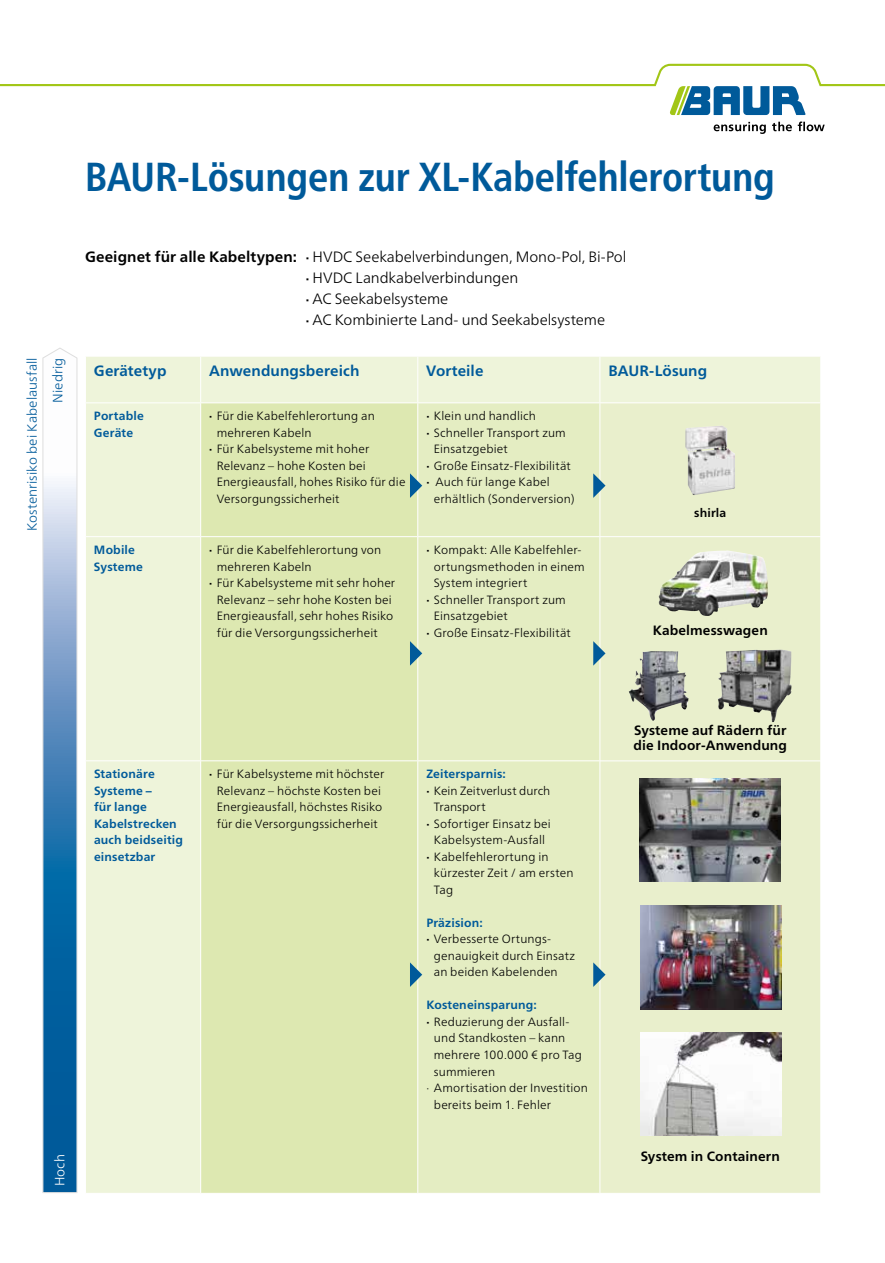
<style>
.page{position:relative;width:885px;height:1263px;background:#fff}
.page>*{position:absolute;margin:0;border:0;box-sizing:border-box;transform-origin:0 0}
.t1{font:700 condensed 40.5px "Frutiger Neue LTW1 G";letter-spacing:-.005em;color:#005a9a}
.t2{font:300 15px/21.3px "Frutiger Neue LTW1 G";letter-spacing:-.005em;color:#000}
.t3{font:700 15px "Frutiger Neue LTW1 G";letter-spacing:.005em;color:#005a9a}
.t4{font:700 13.5px/15px "Frutiger Neue LTW1 G";letter-spacing:.01em;color:#000}
.t5{font:300 13.5px "Frutiger Neue LTW1 G";letter-spacing:.005em;color:#005a9a}
.t6{font:300 13.5px "Frutiger Neue LTW1 G";color:#fff}
.t7{font:300 12px/16.5px "Frutiger Neue LTW1 G";letter-spacing:.01em;color:#000;text-align:center}
.t8{font:700 12px/16.5px "Frutiger Neue LTW1 G";letter-spacing:.015em;color:#005a9a}
.t9{font:700 12px "Frutiger Neue LTW1 G";letter-spacing:.015em;color:#000}
.s1{font-weight:700}
.s2{font-weight:700;font-size:13.5px}
</style>
<div class="page">
<svg style="left:42px;top:348px;width:36px;height:845px"></svg>
<svg style="left:713px;top:122px;width:52px;height:12px"></svg>
<svg style="left:772px;top:122px;width:19px;height:9px"></svg>
<svg style="left:797px;top:122px;width:27px;height:9px"></svg>
<svg style="left:0;top:64px;width:884px;height:51px"></svg>
<div style="left:86px;top:357px;width:734px;height:836px;background:#eef4da"></div>
<div style="left:201px;top:403px;width:216px;height:790px;background:#dde8b1"></div>
<div style="left:418px;top:403px;width:181px;height:790px;background:#e4edc2"></div>
<div style="left:600px;top:403px;width:220px;height:790px;background:#e9efcc"></div>
<hr style="left:200px;top:356px;width:1px;height:46px;background:#fff">
<hr style="left:417px;top:356px;width:1px;height:46px;background:#fff">
<hr style="left:599px;top:356px;width:1px;height:46px;background:#fff">
<hr style="left:85px;top:402px;width:116px;height:1px;background:#fff">
<hr style="left:201px;top:402px;width:217px;height:1px;background:#fff">
<hr style="left:200px;top:403px;width:1px;height:133px;background:#fff">
<hr style="left:418px;top:402px;width:182px;height:1px;background:#fff">
<hr style="left:417px;top:403px;width:1px;height:133px;background:#fff">
<hr style="left:600px;top:402px;width:221px;height:1px;background:#fff">
<hr style="left:599px;top:403px;width:1px;height:133px;background:#fff">
<hr style="left:85px;top:536px;width:116px;height:1px;background:#fff">
<hr style="left:201px;top:536px;width:217px;height:1px;background:#fff">
<hr style="left:200px;top:537px;width:1px;height:223px;background:#fff">
<hr style="left:418px;top:536px;width:182px;height:1px;background:#fff">
<hr style="left:417px;top:537px;width:1px;height:223px;background:#fff">
<hr style="left:600px;top:536px;width:221px;height:1px;background:#fff">
<hr style="left:599px;top:537px;width:1px;height:223px;background:#fff">
<hr style="left:85px;top:760px;width:116px;height:1px;background:#fff">
<hr style="left:201px;top:760px;width:217px;height:1px;background:#fff">
<hr style="left:200px;top:761px;width:1px;height:432px;background:#fff">
<hr style="left:418px;top:760px;width:182px;height:1px;background:#fff">
<hr style="left:417px;top:761px;width:1px;height:432px;background:#fff">
<hr style="left:599px;top:761px;width:1px;height:432px;background:#fff">
<svg style="left:410px;top:962px;width:12px;height:25px"></svg>
<svg style="left:410px;top:641px;width:12px;height:25px"></svg>
<svg style="left:410px;top:473px;width:12px;height:25px"></svg>
<svg style="left:593px;top:962px;width:12px;height:25px"></svg>
<svg style="left:593px;top:641px;width:12px;height:25px"></svg>
<svg style="left:593px;top:473px;width:12px;height:25px"></svg>
<img style="left:685px;top:426px;width:50px;height:69px">
<img style="left:639px;top:778px;width:141px;height:103px">
<img style="left:658px;top:546px;width:94px;height:70px">
<img style="left:628px;top:651px;width:60px;height:70px">
<img style="left:640px;top:1032px;width:141px;height:103px">
<img style="left:640px;top:906px;width:141px;height:103px">
<img style="left:717px;top:650px;width:74px;height:72px">
<hr style="left:600px;top:760px;width:223px;height:1px;background:#fff">
<h1 class="t1" style="left:85px;top:146px;width:691px">BAUR-Lösungen zur XL-Kabelfehlerortung</h1>
<p class="t2" style="left:306px;top:245px;width:322px;text-indent:-220px"><span class="s1">Geeignet für alle Kabeltypen:</span> <span class="s2">·</span> HVDC Seekabelverbindungen, Mono-Pol, Bi-Pol <span class="s2">·</span> HVDC Landkabelverbindungen<br><span class="s2">·</span> AC Seekabelsysteme<br><span class="s2">·</span> AC Kombinierte Land- und Seekabelsysteme</p>
<p class="t5" style="left:22px;top:531px;width:176px;rotate:-90deg">Kostenrisiko bei Kabelausfall</p>
<p class="t3" style="left:94px;top:360px;width:74px">Gerätetyp</p>
<p class="t3" style="left:209px;top:360px;width:152px">Anwendungsbereich</p>
<p class="t3" style="left:426px;top:360px;width:59px">Vorteile</p>
<p class="t3" style="left:608px;top:360px;width:100px">BAUR-Lösung</p>
<p class="t5" style="left:48px;top:403px;width:47px;rotate:-90deg">Niedrig</p>
<p class="t8" style="left:94px;top:407px;width:51px">Portable<br>Geräte</p>
<p class="t7" style="left:209px;top:407px;width:167px"><span class="s1">·</span> Für die Kabelfehlerortung an</p>
<p class="t7" style="left:426px;top:407px;width:111px"><span class="s1">·</span> Klein und handlich</p>
<p class="t7" style="left:426px;top:424px;width:141px"><span class="s1">·</span> Schneller Transport zum</p>
<p class="t7" style="left:434px;top:440px;width:76px">Einsatzgebiet</p>
<p class="t7" style="left:426px;top:457px;width:146px"><span class="s1">·</span> Große Einsatz-Flexibilität</p>
<p class="t7" style="left:426px;top:473px;width:125px"><span class="s1">·</span> Auch für lange Kabel</p>
<p class="t7" style="left:434px;top:490px;width:142px">erhältlich (Sonderversion)</p>
<p class="t7" style="left:217px;top:424px;width:96px">mehreren Kabeln</p>
<p class="t7" style="left:209px;top:440px;width:161px"><span class="s1">·</span> Für Kabelsysteme mit hoher</p>
<p class="t7" style="left:217px;top:457px;width:151px">Relevanz – hohe Kosten bei</p>
<p class="t7" style="left:217px;top:473px;width:190px">Energieausfall, hohes Risiko für die</p>
<p class="t7" style="left:217px;top:490px;width:124px">Versorgungssicherheit</p>
<p class="t9" style="left:694px;top:504px;width:33px">shirla</p>
<p class="t8" style="left:94px;top:541px;width:50px">Mobile<br>Systeme</p>
<p class="t7" style="left:209px;top:541px;width:174px"><span class="s1">·</span> Für die Kabelfehlerortung von</p>
<p class="t7" style="left:217px;top:557px;width:96px">mehreren Kabeln</p>
<p class="t7" style="left:209px;top:574px;width:187px"><span class="s1">·</span> Für Kabelsysteme mit sehr hoher</p>
<p class="t7" style="left:217px;top:590px;width:177px">Relevanz – sehr hohe Kosten bei</p>
<p class="t7" style="left:217px;top:607px;width:178px">Energieausfall, sehr hohes Risiko</p>
<p class="t7" style="left:217px;top:623px;width:163px">für die Versorgungssicherheit</p>
<p class="t7" style="left:426px;top:541px;width:156px"><span class="s1">·</span> Kompakt: Alle Kabelfehler-</p>
<p class="t7" style="left:434px;top:557px;width:152px">ortungsmethoden in einem</p>
<p class="t7" style="left:434px;top:574px;width:95px">System integriert</p>
<p class="t7" style="left:426px;top:590px;width:141px"><span class="s1">·</span> Schneller Transport zum</p>
<p class="t7" style="left:434px;top:607px;width:76px">Einsatzgebiet</p>
<p class="t7" style="left:426px;top:623px;width:146px"><span class="s1">·</span> Große Einsatz-Flexibilität</p>
<p class="t6" style="left:50px;top:1186px;width:34px;rotate:-90deg">Hoch</p>
<p class="t8" style="left:94px;top:765px;width:91px">Stationäre<br>Systeme –<br>für lange<br>Kabelstrecken auch beidseitig einsetzbar</p>
<p class="t7" style="left:209px;top:765px;width:177px"><span class="s1">·</span> Für Kabelsysteme mit höchster<br>Relevanz – höchste Kosten bei<br>Energieausfall, höchstes Risiko für die Versorgungssicherheit</p>
<p class="t8" style="left:426px;top:765px;width:81px">Zeitersparnis:</p>
<p class="t7" style="left:426px;top:782px;width:125px"><span class="s1">·</span> Kein Zeitverlust durch</p>
<p class="t7" style="left:434px;top:798px;width:53px">Transport</p>
<p class="t7" style="left:426px;top:815px;width:126px"><span class="s1">·</span> Sofortiger Einsatz bei</p>
<p class="t7" style="left:434px;top:831px;width:113px">Kabelsystem-Ausfall</p>
<p class="t7" style="left:426px;top:848px;width:124px"><span class="s1">·</span> Kabelfehlerortung in</p>
<p class="t7" style="left:434px;top:864px;width:141px">kürzester Zeit / am ersten</p>
<p class="t7" style="left:434px;top:881px;width:21px">Tag</p>
<p class="t8" style="left:426px;top:914px;width:58px">Präzision:</p>
<p class="t7" style="left:426px;top:930px;width:126px"><span class="s1">·</span> Verbesserte Ortungs-</p>
<p class="t7" style="left:434px;top:947px;width:143px">genauigkeit durch Einsatz</p>
<p class="t7" style="left:434px;top:963px;width:125px">an beiden Kabelenden</p>
<p class="t8" style="left:426px;top:996px;width:112px">Kosteneinsparung:</p>
<p class="t7" style="left:426px;top:1013px;width:145px"><span class="s1">·</span> Reduzierung der Ausfall-</p>
<p class="t7" style="left:434px;top:1029px;width:133px">und Standkosten – kann</p>
<p class="t7" style="left:434px;top:1046px;width:150px">mehrere 100.000 € pro Tag</p>
<p class="t7" style="left:434px;top:1062px;width:63px">summieren</p>
<p class="t7" style="left:426px;top:1079px;width:163px">· Amortisation der Investition</p>
<p class="t7" style="left:434px;top:1095px;width:119px">bereits beim 1. Fehler</p>
<p class="t4" style="left:652px;top:622px;width:117px">Kabelmesswagen</p>
<p class="t4" style="left:633px;top:721px;width:155px">Systeme auf Rädern für die Indoor-Anwendung</p>
<p class="t4" style="left:640px;top:1147px;width:141px">System in Containern</p>
</div>
